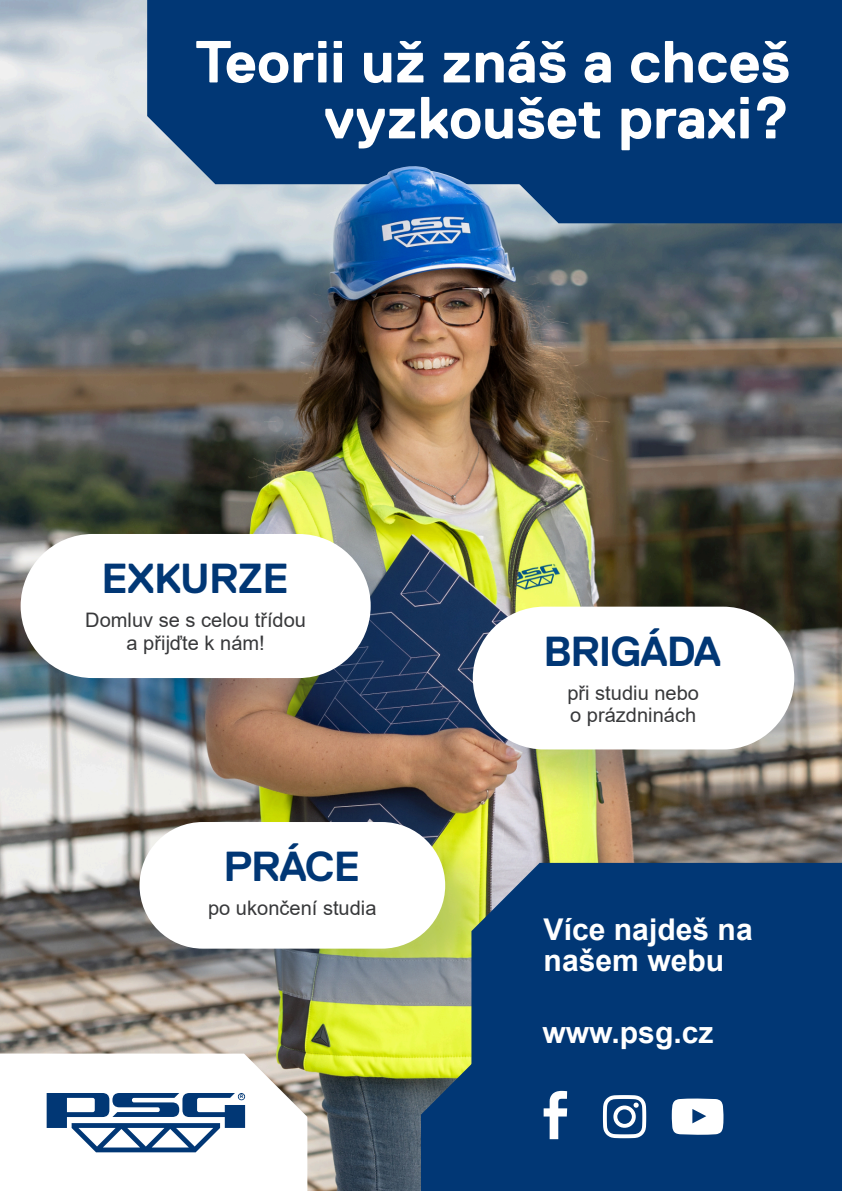
<style>
.page{position:relative;width:842px;height:1191px;background:#fff}
.page>*{position:absolute;margin:0;border:0;box-sizing:border-box;transform-origin:0 0}
.t1{font:700 59.2px/56px "Replica";color:#fff;text-align:right}
.t2{font:700 42px "Replica";letter-spacing:-.025em;color:#013775}
.t3{font:700 30px/31px "Arial";color:#fff}
.t4{font:20px/22.6px "Arial";color:#38393b}
.t5{font:700 5px "Replica";color:#013775}
</style>
<div class="page">
<img style="left:0;top:0;width:842px;height:1191px">
<svg style="left:0;top:1053px;width:307px;height:138px"></svg>
<svg style="left:47px;top:1093px;width:198px;height:59px"></svg>
<img style="left:468px;top:600px;width:374px;height:213px">
<div style="left:473px;top:606px;width:321px;height:143px;background:#fff;border-radius:71px"></div>
<img style="left:15px;top:527px;width:417px;height:214px">
<div style="left:21px;top:534px;width:350px;height:144px;background:#fff;border-radius:72px"></div>
<img style="left:135px;top:815px;width:372px;height:197px">
<div style="left:140px;top:822px;width:305px;height:126px;background:#fff;border-radius:63px"></div>
<div style="left:471px;top:863px;width:371px;height:164px;background:#013775"></div>
<div style="left:147px;top:0;width:343px;height:184px;background:#013775"></div>
<div style="left:490px;top:0;width:352px;height:223px;background:#013775"></div>
<div style="left:421px;top:1027px;width:421px;height:164px;background:#013775"></div>
<svg style="left:544px;top:1090px;width:23px;height:49px"></svg>
<svg style="left:672px;top:1098px;width:51px;height:36px"></svg>
<svg style="left:603px;top:1095px;width:43px;height:43px"></svg>
<img style="left:357px;top:166px;width:122px;height:36px">
<h1 class="t1" style="left:195px;top:37px;width:597px">Teorii už znáš a chceš vyzkoušet praxi?</h1>
<h2 class="t2" style="left:101px;top:559px;width:189px">EXKURZE</h2>
<p class="t4" style="left:85px;top:610px;width:222px;text-align:center">Domluv se s celou třídou a přĳďte k nám!</p>
<h2 class="t2" style="left:224px;top:847px;width:138px">PRÁCE</h2>
<p class="t4" style="left:208px;top:898px;width:170px">po ukončení studia</p>
<p class="t5" style="left:240px;top:1094px;width:5px">R</p>
<h2 class="t2" style="left:543px;top:632px;width:179px">BRIGÁDA</h2>
<p class="t4" style="left:567px;top:683px;width:133px">při studiu nebo o prázdninách</p>
<h3 class="t3" style="left:544px;top:916px;width:211px">Více najdeš na našem webu</h3>
<h3 class="t3" style="left:542px;top:1020px;width:173px">www.psg.cz</h3>
</div>
